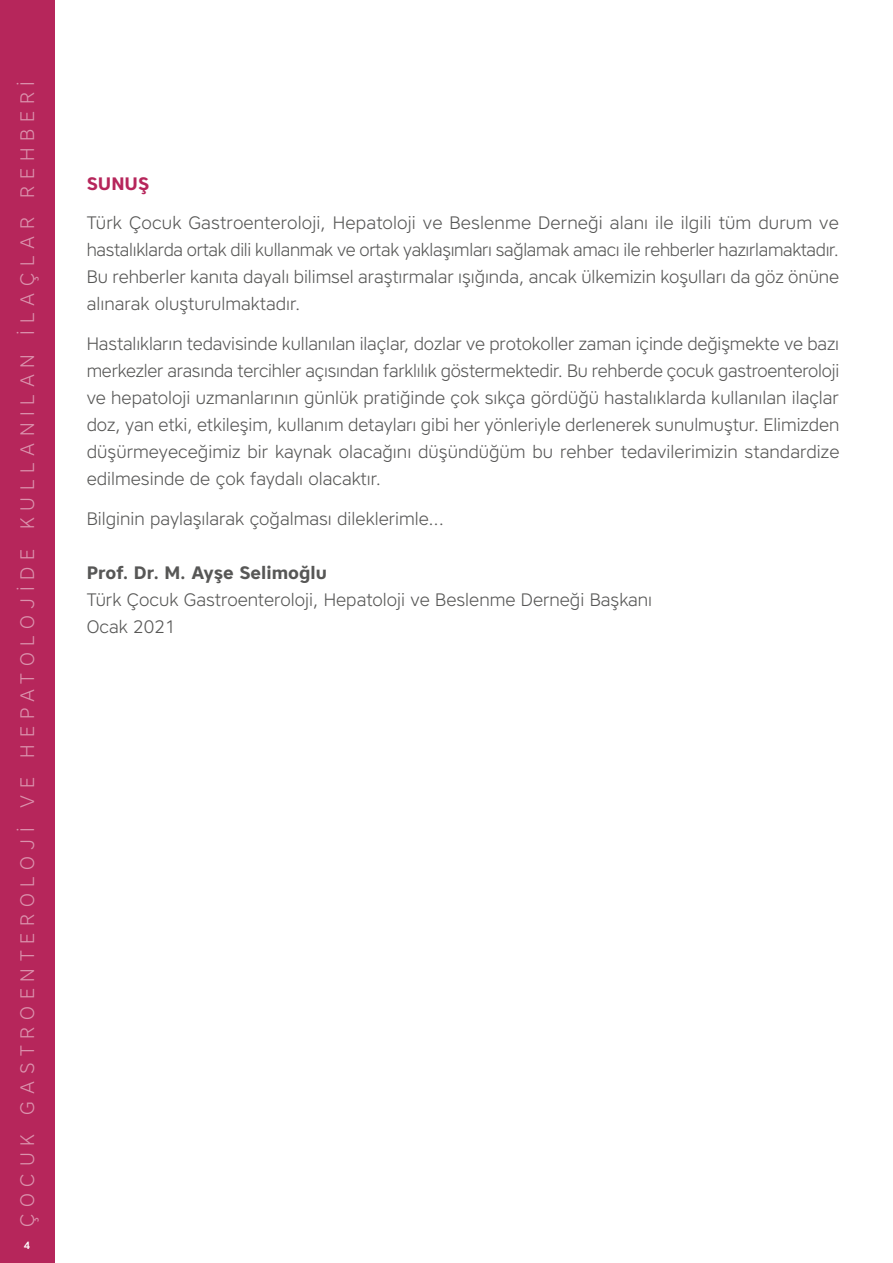
<style>
.page{position:relative;width:893px;height:1263px;background:#fff}
.page>*{position:absolute;margin:0;border:0;box-sizing:border-box;transform-origin:0 0}
.t1{font:300 19.5px "Core Sans A35";letter-spacing:.35em;color:#fff}
.t2{font:300 18px/27px "Core Sans A35";color:#575756;text-align:justify}
.t3{font:700 18px "Core Sans A65";color:#575756}
.t4{font:700 18px "Core Sans A65";color:#b6265b}
.t5{font:500 10.5px "Core Sans A55";color:#fff}
</style>
<div class="page">
<div style="left:0;top:0;width:54px;height:1263px;background:#b6265b"></div>
<p class="t1" style="left:15px;top:1227px;width:1148px;rotate:-90deg">ÇOCUK GASTROENTEROLOJİ VE HEPATOLOJİDE KULLANILAN İLAÇLAR REHBERİ</p>
<p class="t5" style="left:24px;top:1239px;width:8px">4</p>
<p class="t4" style="left:87px;top:171px;width:64px">SUNUŞ</p>
<p class="t2" style="left:87px;top:209px;width:754px">Türk Çocuk Gastroenteroloji, Hepatoloji ve Beslenme Derneği alanı ile ilgili tüm durum ve hastalıklarda ortak dili kullanmak ve ortak yaklaşımları sağlamak amacı ile rehberler hazırlamaktadır.<br>Bu rehberler kanıta dayalı bilimsel araştırmalar ışığında, ancak ülkemizin koşulları da göz önüne alınarak oluşturulmaktadır.</p>
<p class="t2" style="left:87px;top:330px;width:754px">Hastalıkların tedavisinde kullanılan ilaçlar, dozlar ve protokoller zaman içinde değişmekte ve bazı merkezler arasında tercihler açısından farklılık göstermektedir. Bu rehberde çocuk gastroenteroloji ve hepatoloji uzmanlarının günlük pratiğinde çok sıkça gördüğü hastalıklarda kullanılan ilaçlar doz, yan etki, etkileşim, kullanım detayları gibi her yönleriyle derlenerek sunulmuştur. Elimizden düşürmeyeceğimiz bir kaynak olacağını düşündüğüm bu rehber tedavilerimizin standardize edilmesinde de çok faydalı olacaktır.</p>
<p class="t2" style="left:87px;top:505px;width:359px">Bilginin paylaşılarak çoğalması dileklerimle...</p>
<p class="t3" style="left:87px;top:561px;width:242px">Prof. Dr. M. Ayşe Selimoğlu</p>
<p class="t2" style="left:87px;top:586px;width:567px">Türk Çocuk Gastroenteroloji, Hepatoloji ve Beslenme Derneği Başkanı<br>Ocak 2021</p>
</div>
